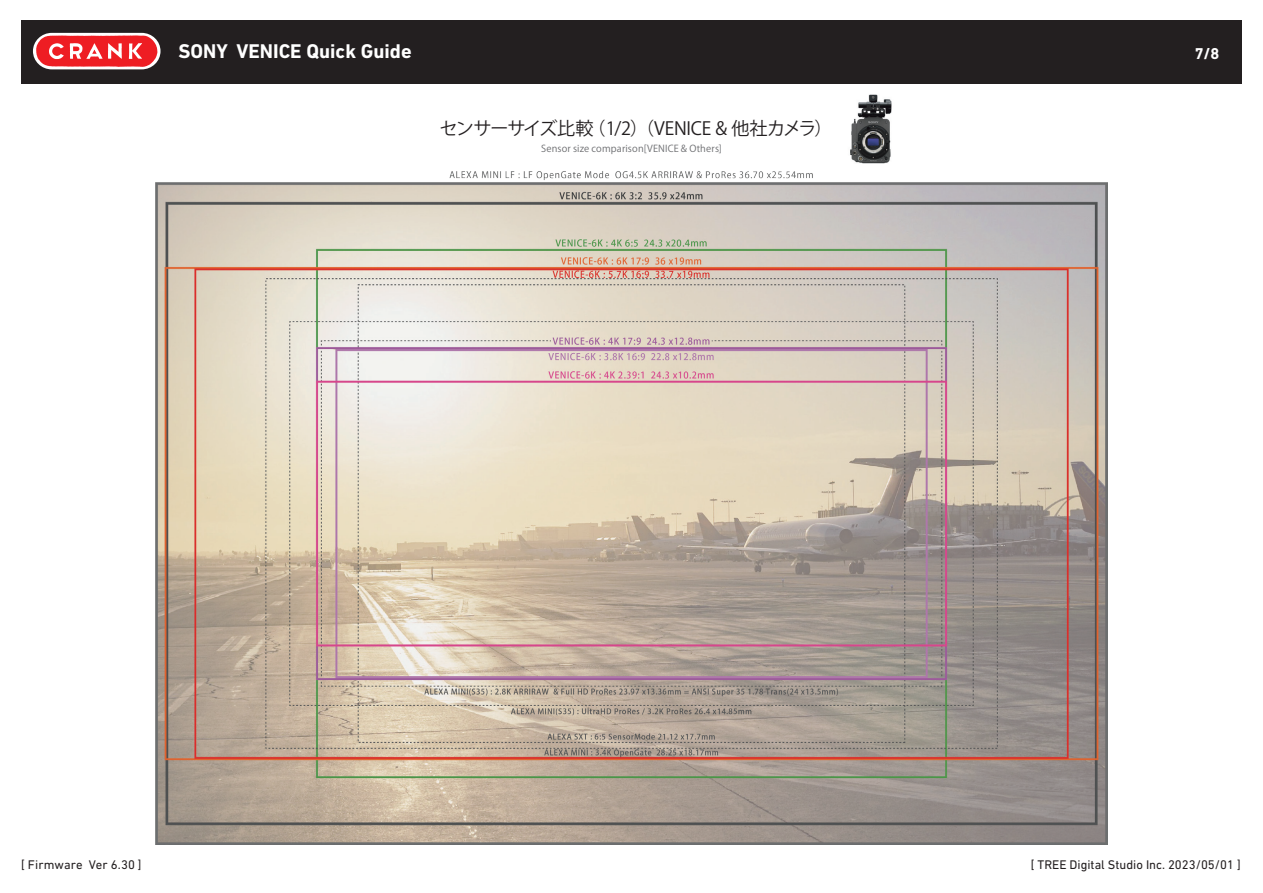
<style>
.page{position:relative;width:1263px;height:893px;background:#fff}
.page>*{position:absolute;margin:0;border:0;box-sizing:border-box;transform-origin:0 0}
.t1{font:700 20.25px "DIN Next LT Pro";color:#fff}
.t2{font:18px "Koz Go Pro";letter-spacing:-.02em;color:#231f20}
.t3{font:700 15.9px "DIN Next LT Pro";color:#fff}
.t4{font:12.75px "DIN Next LT Pro";color:#231f20}
.t5{font:9.6px "Koz Go Pro";letter-spacing:.015em;color:#6c6d70}
</style>
<div class="page">
<div style="left:21px;top:20px;width:1221px;height:64px;background:#231f20"></div>
<svg style="left:33px;top:33px;width:128px;height:36px;background:#e55e62"></svg>
<img style="left:156px;top:171px;width:951px;height:674px">
<img style="left:850px;top:94px;width:42px;height:70px">
<h1 class="t1" style="left:179px;top:40px;width:235px">SONY VENICE Quick Guide</h1>
<h2 class="t2" style="left:439px;top:117px;width:394px">センサーサイズ比較（1/2）（VENICE &amp; 他社カメラ）</h2>
<p class="t5" style="left:541px;top:142px;width:182px">Sensor size comparison[VENICE &amp; Others]</p>
<p class="t3" style="left:1195px;top:44px;width:26px">7/8</p>
<p class="t4" style="left:21px;top:857px;width:122px">[ Firmware Ver 6.30 ]</p>
<p class="t4" style="left:1031px;top:857px;width:211px">[ TREE Digital Studio Inc. 2023/05/01 ]</p>
</div>
